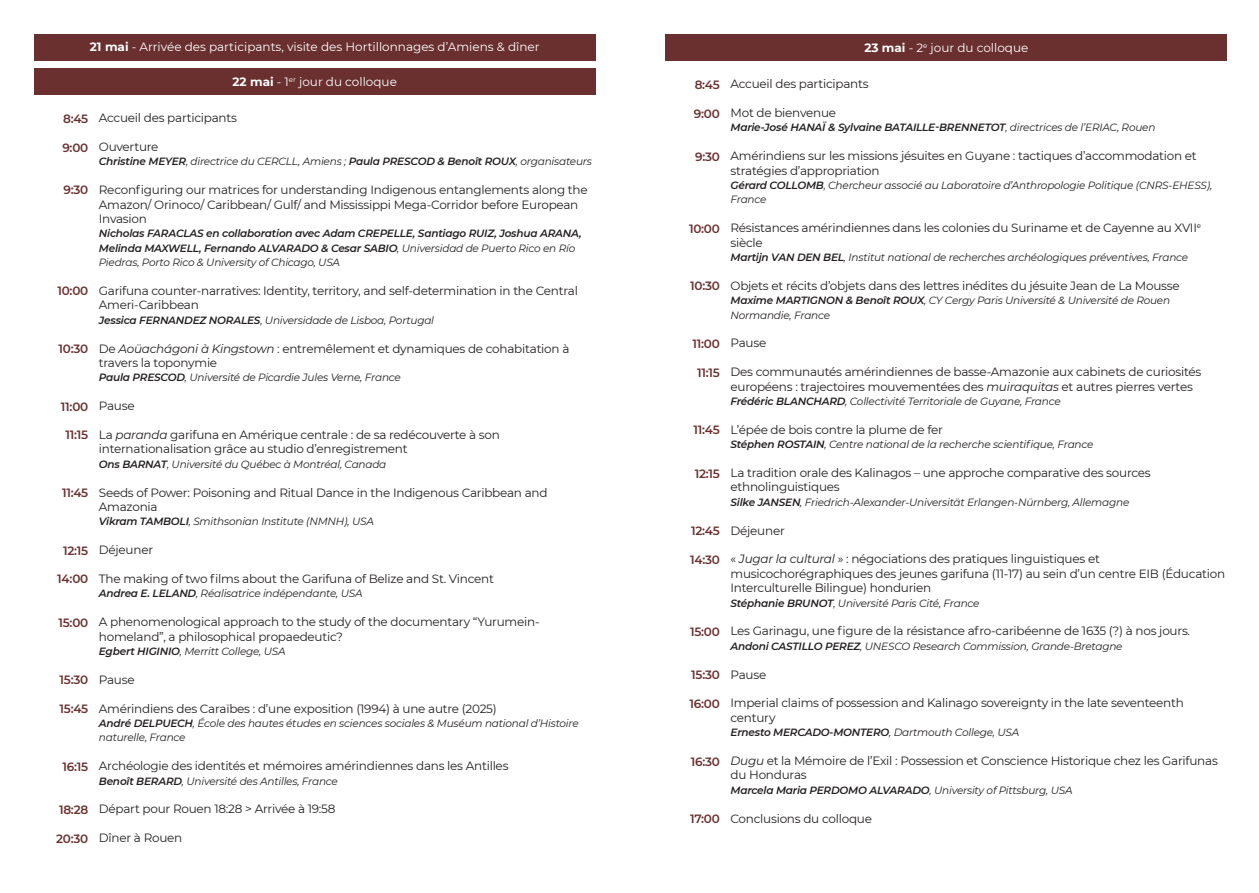
<style>
.page{position:relative;width:1259px;height:893px;background:#fff}
.page>*{position:absolute;margin:0;border:0;box-sizing:border-box;transform-origin:0 0}
.t1{font:12px/14.4px "Montserrat";letter-spacing:-.02em;color:#231f20}
.t2{font:600 12px "Montserrat";letter-spacing:-.02em;color:#6a2f2f}
.t3{font:12px "Montserrat";color:#fff}
.t4{font:italic 10.5px/14.4px "Montserrat";letter-spacing:-.02em;color:#231f20}
.t5{font:italic 600 10.5px/14.4px "Montserrat";letter-spacing:-.02em;color:#231f20}
.s1{font-weight:700}
.s2{font-weight:600}
.s3{font-weight:400}
.s4{font-style:italic}
</style>
<div class="page">
<div style="left:34px;top:34px;width:561px;height:26px;background:#6a2f2f"></div>
<div style="left:34px;top:68px;width:561px;height:26px;background:#6a2f2f"></div>
<div style="left:665px;top:34px;width:562px;height:26px;background:#6a2f2f"></div>
<p class="t3" style="left:90px;top:38px;width:451px"><span class="s1">21 mai</span> - Arrivée des participants, visite des Hortillonnages d’Amiens &amp; dîner</p>
<p class="t3" style="left:232px;top:73px;width:166px"><span class="s1">22 mai</span> - 1<sup>er</sup> jour du colloque</p>
<p class="t2" style="left:63px;top:110px;width:27px">8:45</p>
<p class="t2" style="left:62px;top:139px;width:27px">9:00</p>
<p class="t2" style="left:63px;top:181px;width:26px">9:30</p>
<p class="t2" style="left:57px;top:283px;width:32px">10:00</p>
<p class="t2" style="left:59px;top:340px;width:31px">10:30</p>
<p class="t2" style="left:61px;top:398px;width:29px">11:00</p>
<p class="t2" style="left:66px;top:427px;width:24px">11:15</p>
<p class="t2" style="left:62px;top:484px;width:28px">11:45</p>
<p class="t2" style="left:63px;top:542px;width:27px">12:15</p>
<p class="t2" style="left:57px;top:571px;width:32px">14:00</p>
<p class="t2" style="left:59px;top:614px;width:31px">15:00</p>
<p class="t2" style="left:60px;top:671px;width:30px">15:30</p>
<p class="t2" style="left:60px;top:700px;width:30px">15:45</p>
<p class="t2" style="left:63px;top:758px;width:27px">16:15</p>
<p class="t2" style="left:59px;top:801px;width:31px">18:28</p>
<p class="t2" style="left:56px;top:830px;width:34px">20:30</p>
<p class="t1" style="left:99px;top:110px;width:140px">Accueil des participants</p>
<p class="t1" style="left:99px;top:139px;width:61px">Ouverture</p>
<p class="t4" style="left:99px;top:154px;width:494px"><span class="s2">Christine MEYER</span>, directrice du CERCLL, Amiens ; <span class="s2">Paula PRESCOD &amp; Benoît ROUX</span>, organisateurs</p>
<p class="t1" style="left:99px;top:182px;width:490px">Reconfiguring our matrices for understanding Indigenous entanglements along the<br>Amazon/ Orinoco/ Caribbean/ Gulf/ and Mississippi Mega-Corridor before European<br>Invasion</p>
<p class="t5" style="left:99px;top:226px;width:484px">Nicholas FARACLAS en collaboration avec Adam CREPELLE, Santiago RUIZ, Joshua ARANA,<br>Melinda MAXWELL, Fernando ALVARADO &amp; Cesar SABIO<span class="s3">, Universidad de Puerto Rico en Río<br>Piedras, Porto Rico &amp; University of Chicago, USA</span></p>
<p class="t1" style="left:99px;top:283px;width:480px">Garifuna counter-narratives: Identity, territory, and self-determination in the Central<br>Ameri-Caribbean</p>
<p class="t4" style="left:99px;top:312px;width:337px"><span class="s2">Jessica FERNANDEZ NORALES</span>, Universidade de Lisboa, Portugal</p>
<p class="t1" style="left:99px;top:341px;width:472px">De <span class="s4">Aoüachágoni à Kingstown</span> : entremêlement et dynamiques de cohabitation à travers la toponymie</p>
<p class="t4" style="left:99px;top:370px;width:303px"><span class="s2">Paula PRESCOD</span>, Université de Picardie Jules Verne, France</p>
<p class="t1" style="left:99px;top:398px;width:37px">Pause</p>
<p class="t1" style="left:99px;top:427px;width:403px">La <span class="s4">paranda</span> garifuna en Amérique centrale : de sa redécouverte à son internationalisation grâce au studio d’enregistrement</p>
<p class="t4" style="left:99px;top:456px;width:289px"><span class="s2">Ons BARNAT</span>, Université du Québec à Montréal, Canada</p>
<p class="t1" style="left:99px;top:485px;width:450px">Seeds of Power: Poisoning and Ritual Dance in the Indigenous Caribbean and<br>Amazonia</p>
<p class="t4" style="left:99px;top:514px;width:277px"><span class="s2">Vikram TAMBOLI</span>, Smithsonian Institute (NMNH), USA</p>
<p class="t1" style="left:99px;top:542px;width:56px">Déjeuner</p>
<p class="t1" style="left:99px;top:571px;width:396px">The making of two films about the Garifuna of Belize and St. Vincent</p>
<p class="t4" style="left:99px;top:586px;width:265px"><span class="s2">Andrea E. LELAND</span>, Réalisatrice indépendante, USA</p>
<p class="t1" style="left:99px;top:614px;width:442px">A phenomenological approach to the study of the documentary “Yurumein&shy;homeland”, a philosophical propaedeutic?</p>
<p class="t4" style="left:99px;top:644px;width:188px"><span class="s2">Egbert HIGINIO</span>, Merritt College, USA</p>
<p class="t1" style="left:99px;top:672px;width:37px">Pause</p>
<p class="t1" style="left:99px;top:701px;width:399px">Amérindiens des Caraïbes : d’une exposition (1994) à une autre (2025)</p>
<p class="t4" style="left:99px;top:716px;width:481px"><span class="s2">André DELPUECH</span>, École des hautes études en sciences sociales &amp; Muséum national d’Histoire naturelle, France</p>
<p class="t1" style="left:99px;top:758px;width:411px">Archéologie des identités et mémoires amérindiennes dans les Antilles</p>
<p class="t4" style="left:99px;top:773px;width:240px"><span class="s2">Benoît BERARD</span>, Université des Antilles, France</p>
<p class="t1" style="left:99px;top:801px;width:238px">Départ pour Rouen 18:28 &gt; Arrivée à 19:58</p>
<p class="t1" style="left:99px;top:830px;width:85px">Dîner à Rouen</p>
<p class="t2" style="left:694px;top:76px;width:27px">8:45</p>
<p class="t2" style="left:694px;top:105px;width:27px">9:00</p>
<p class="t2" style="left:695px;top:148px;width:26px">9:30</p>
<p class="t2" style="left:689px;top:220px;width:32px">10:00</p>
<p class="t2" style="left:690px;top:278px;width:31px">10:30</p>
<p class="t2" style="left:692px;top:335px;width:29px">11:00</p>
<p class="t2" style="left:697px;top:364px;width:24px">11:15</p>
<p class="t2" style="left:693px;top:422px;width:28px">11:45</p>
<p class="t2" style="left:695px;top:465px;width:27px">12:15</p>
<p class="t2" style="left:691px;top:522px;width:30px">12:45</p>
<p class="t2" style="left:690px;top:551px;width:31px">14:30</p>
<p class="t2" style="left:690px;top:623px;width:31px">15:00</p>
<p class="t2" style="left:691px;top:666px;width:30px">15:30</p>
<p class="t2" style="left:689px;top:695px;width:32px">16:00</p>
<p class="t2" style="left:691px;top:753px;width:31px">16:30</p>
<p class="t2" style="left:690px;top:810px;width:31px">17:00</p>
<p class="t3" style="left:864px;top:39px;width:165px"><span class="s1">23 mai</span> - 2<sup>e</sup> jour du colloque</p>
<p class="t1" style="left:730px;top:76px;width:140px">Accueil des participants</p>
<p class="t1" style="left:730px;top:105px;width:107px">Mot de bienvenue</p>
<p class="t5" style="left:730px;top:120px;width:426px">Marie-José HANAÏ &amp; Sylvaine BATAILLE-BRENNETOT<span class="s3">, directrices de l’ERIAC, Rouen</span></p>
<p class="t1" style="left:730px;top:148px;width:468px">Amérindiens sur les missions jésuites en Guyane : tactiques d’accommodation et stratégies d’appropriation</p>
<p class="t4" style="left:730px;top:178px;width:483px"><span class="s2">Gérard COLLOMB</span>, Chercheur associé au Laboratoire d’Anthropologie Politique (CNRS-EHESS),<br>France</p>
<p class="t1" style="left:730px;top:220px;width:472px">Résistances amérindiennes dans les colonies du Suriname et de Cayenne au XVII<sup>e </sup>siècle</p>
<p class="t4" style="left:730px;top:250px;width:459px"><span class="s2">Martijn VAN DEN BEL</span>, Institut national de recherches archéologiques préventives, France</p>
<p class="t1" style="left:730px;top:278px;width:451px">Objets et récits d’objets dans des lettres inédites du jésuite Jean de La Mousse</p>
<p class="t4" style="left:730px;top:293px;width:441px"><span class="s2">Maxime MARTIGNON &amp; Benoît ROUX</span>, CY Cergy Paris Université &amp; Université de Rouen<br>Normandie, France</p>
<p class="t1" style="left:730px;top:335px;width:37px">Pause</p>
<p class="t1" style="left:730px;top:364px;width:472px">Des communautés amérindiennes de basse-Amazonie aux cabinets de curiosités européens : trajectoires mouvementées des <span class="s4">muiraquitas</span> et autres pierres vertes</p>
<p class="t4" style="left:730px;top:394px;width:332px"><span class="s2">Frédéric BLANCHARD</span>, Collectivité Territoriale de Guyane, France</p>
<p class="t1" style="left:730px;top:422px;width:214px">L’épée de bois contre la plume de fer</p>
<p class="t4" style="left:730px;top:437px;width:364px"><span class="s2">Stéphen ROSTAIN</span>, Centre national de la recherche scientifique, France</p>
<p class="t1" style="left:730px;top:465px;width:422px">La tradition orale des Kalinagos – une approche comparative des sources ethnolinguistiques</p>
<p class="t4" style="left:730px;top:494px;width:400px"><span class="s2">Silke JANSEN</span>, Friedrich-Alexander-Universität Erlangen-Nürnberg, Allemagne</p>
<p class="t1" style="left:730px;top:523px;width:56px">Déjeuner</p>
<p class="t1" style="left:730px;top:551px;width:496px">« <span class="s4">Jugar la cultural</span> » : négociations des pratiques linguistiques et musicochorégraphiques des jeunes garifuna (11-17) au sein d’un centre EIB (Éducation<br>Interculturelle Bilingue) hondurien</p>
<p class="t4" style="left:730px;top:595px;width:251px"><span class="s2">Stéphanie BRUNOT</span>, Université Paris Cité, France</p>
<p class="t1" style="left:730px;top:623px;width:461px">Les Garinagu, une figure de la résistance afro-caribéenne de 1635 (?) à nos jours.</p>
<p class="t4" style="left:730px;top:638px;width:394px"><span class="s2">Andoni CASTILLO PEREZ</span>, UNESCO Research Commission, Grande-Bretagne</p>
<p class="t1" style="left:730px;top:667px;width:37px">Pause</p>
<p class="t1" style="left:730px;top:695px;width:455px">Imperial claims of possession and Kalinago sovereignty in the late seventeenth century</p>
<p class="t5" style="left:730px;top:725px;width:290px">Ernesto MERCADO-MONTERO<span class="s3">, Dartmouth College, USA</span></p>
<p class="t1" style="left:730px;top:753px;width:489px"><span class="s4">Dugu</span> et la Mémoire de l’Exil : Possession et Conscience Historique chez les Garifunas du Honduras</p>
<p class="t5" style="left:730px;top:782px;width:343px">Marcela Maria PERDOMO ALVARADO<span class="s3">, University of Pittsburg, USA</span></p>
<p class="t1" style="left:730px;top:811px;width:143px">Conclusions du colloque</p>
</div>
